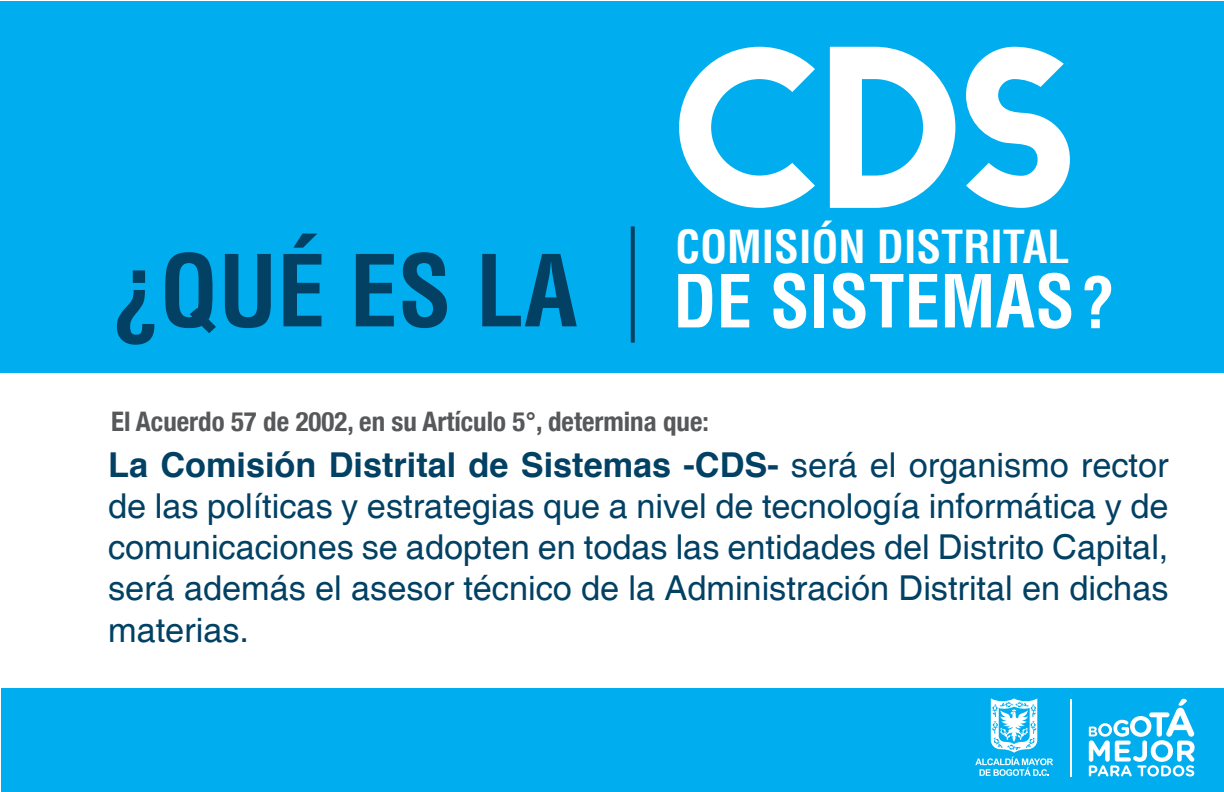
<style>
.page{position:relative;width:1224px;height:792px;background:#fff}
.page>*{position:absolute;margin:0;border:0;box-sizing:border-box;transform-origin:0 0}
.t1{font:700 condensed 71.2px "Helvetica";color:#fff}
.t2{font:700 condensed 44.4px "Helvetica";color:#fff}
.t3{font:34.2px/41.2px "Helvetica";color:#024164;text-align:justify}
.t4{font:700 condensed 27px "Helvetica Neue";color:#57585a}
.s1{font-size:96.6px;color:#024164}
.s2{font-size:68.6px}
.s3{font-weight:700}
</style>
<div class="page">
<div style="left:1px;top:688px;width:1223px;height:104px;background:#00aeef"></div>
<svg style="left:1089px;top:698px;width:106px;height:78px"></svg>
<hr style="left:1070px;top:698px;width:1px;height:78px;background:#fff">
<svg style="left:975px;top:698px;width:78px;height:77px"></svg>
<div style="left:0;top:1px;width:1224px;height:372px;background:#00aeef"></div>
<svg style="left:631px;top:226px;width:4px;height:116px"></svg>
<svg style="left:679px;top:47px;width:136px;height:161px"></svg>
<svg style="left:830px;top:47px;width:125px;height:161px"></svg>
<svg style="left:966px;top:47px;width:104px;height:161px"></svg>
<p class="t2" style="left:675px;top:219px;width:396px">COMISIÓN DISTRITAL</p>
<h1 class="t1" style="left:111px;top:257px;width:1006px"><span class="s1">¿QUÉ ES LA</span> DE SISTEMAS <span class="s2">?</span></h1>
<p class="t4" style="left:111px;top:399px;width:599px">El Acuerdo 57 de 2002, en su Artículo 5°, determina que:</p>
<p class="t3" style="left:108px;top:445px;width:1062px"><span class="s3">La Comisión Distrital de Sistemas -CDS-</span> será el organismo rector de las políticas y estrategias que a nivel de tecnología informática y de comunicaciones se adopten en todas las entidades del Distrito Capital, será además el asesor técnico de la Administración Distrital en dichas materias.</p>
</div>
